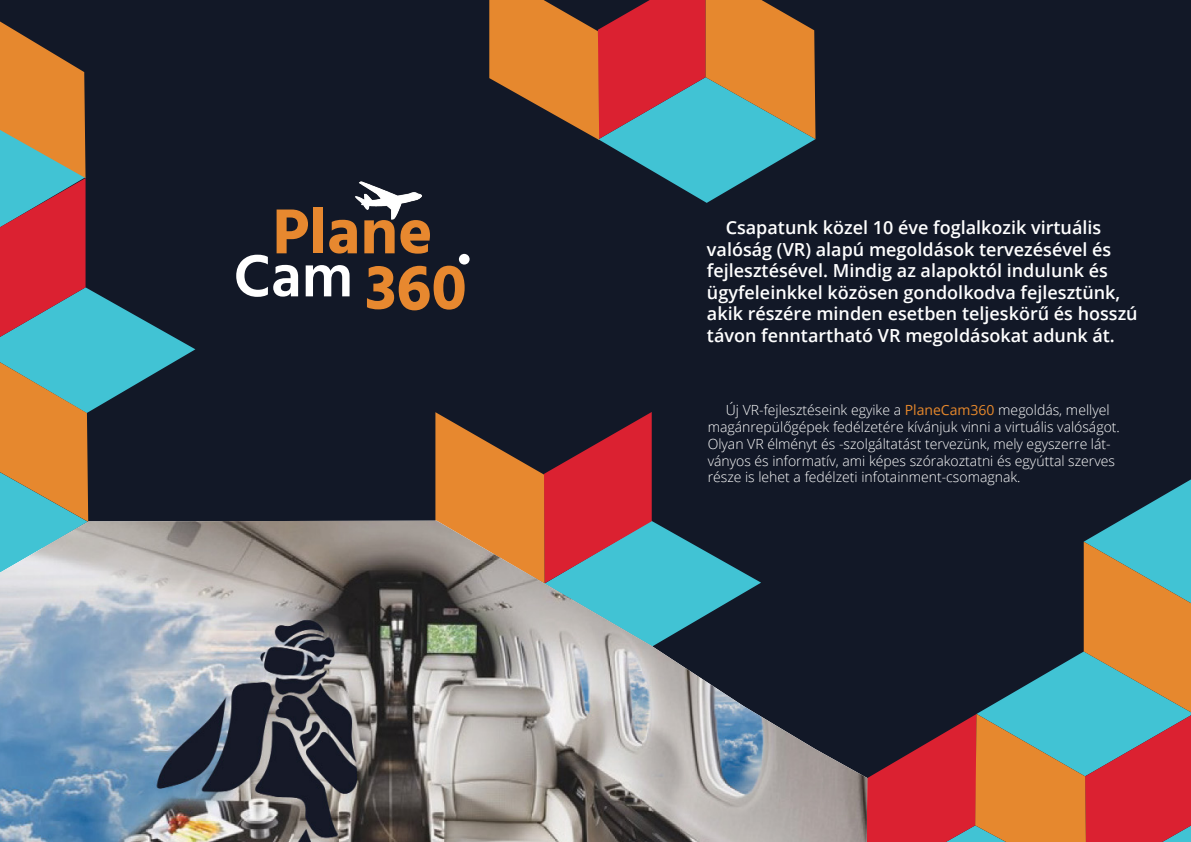
<style>
.page{position:relative;width:1191px;height:842px;background:#fff}
.page>*{position:absolute;margin:0;border:0;box-sizing:border-box;transform-origin:0 0}
.t1{font:700 65px "Hind";color:#e7882f}
.t2{font:600 61px "Hind";color:#fff}
.t3{font:600 18px/21.6px "Open Sans";color:#fff}
.t4{font:300 14px/16.8px "Open Sans";color:#fff}
.s1{font-weight:700;font-size:65px;color:#e7882f}
.s2{font-weight:400;color:#e7882b}
</style>
<div class="page">
<div style="left:654px;top:0;width:537px;height:521px;background:#121827"></div>
<div style="left:0;top:0;width:654px;height:521px;background:#121827"></div>
<svg style="left:0;top:21px;width:195px;height:500px;background:#58514c"></svg>
<svg style="left:866px;top:479px;width:325px;height:363px;background:#644c48"></svg>
<svg style="left:489px;top:0;width:326px;height:203px;background:#82614e"></svg>
<svg style="left:435px;top:412px;width:326px;height:109px;background:#74342b"></svg>
<img style="left:0;top:521px;width:867px;height:321px">
<img style="left:348px;top:173px;width:81px;height:54px">
<div style="left:459px;top:254px;width:10px;height:11px;background:#fff;border-radius:50%"></div>
<h1 class="t1" style="left:272px;top:193px;width:162px">Plane</h1>
<h2 class="t2" style="left:234px;top:234px;width:235px">Cam <span class="s1">360</span></h2>
<p class="t3" style="left:707px;top:216px;width:432px;text-indent:19px">Csapatunk közel 10 éve foglalkozik virtuális valóság (VR) alapú megoldások tervezésével és fejlesztésével. Mindig az alapoktól indulunk és ügyfeleinkkel közösen gondolkodva fejlesztünk, akik részére minden esetben teljeskörű és hosszú távon fenntartható VR megoldásokat adunk át.</p>
<p class="t4" style="left:707px;top:401px;width:414px;text-indent:18px">Új VR-fejlesztéseink egyike a <span class="s2">PlaneCam360</span> megoldás, mellyel magánrepülőgépek fedélzetére kívánjuk vinni a virtuális valóságot.<br>Olyan VR élményt és -szolgáltatást tervezünk, mely egyszerre lát&shy;ványos és informatív, ami képes szórakoztatni és egyúttal szerves része is lehet a fedélzeti infotainment-csomagnak.</p>
</div>
